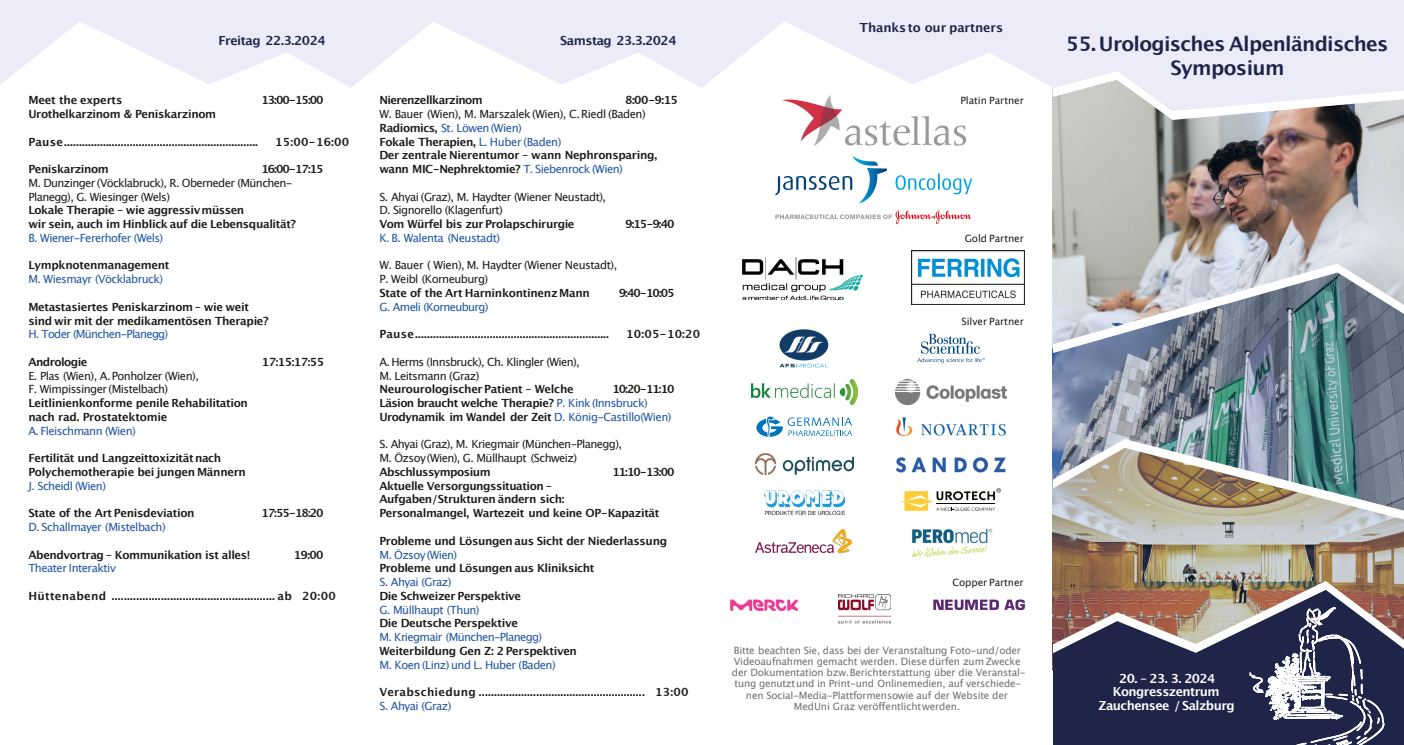
<style>
.page{position:relative;width:1404px;height:745px;background:#fff}
.page>*{position:absolute;margin:0;border:0;box-sizing:border-box;transform-origin:0 0}
.t1{font:700 20px/24px "Lucida Grande";letter-spacing:-.035em;color:#1f2449;text-align:center}
.t2{font:700 12.5px/13.8px "Lucida Grande";letter-spacing:-.045em;color:#fff;text-align:center}
.t3{font:700 12.5px "Lucida Grande";letter-spacing:-.035em;color:#1f2449}
.t4{font:700 12.5px "Lucida Grande";letter-spacing:-.01em;color:#1f2449}
.t5{font:700 11.25px/13.8px "Lucida Grande";letter-spacing:-.03em;color:#1d1d1b}
.t6{font:11.25px/13.8px "Lucida Grande";letter-spacing:-.05em;color:#1d1d1b}
.t7{font:11.25px "Lucida Grande";letter-spacing:-.05em;color:#2156a3}
.t8{font:700 11.25px/13.8px "Lucida Grande";letter-spacing:-.05em;color:#1d1d1b}
.t9{font:700 11.25px "Lucida Grande";letter-spacing:.02em;color:#1d1d1b}
.t10{font:700 11.25px "Lucida Grande";letter-spacing:.025em;color:#1d1d1b}
.t11{font:10px/11.2px "Lucida Grande";letter-spacing:-.02em;color:#6f6f6e;text-align:center}
.t12{font:10px "Lucida Grande";letter-spacing:-.005em;color:#1d1d1b}
.s1{font-weight:400}
.s2{font-weight:400;color:#2156a3}
</style>
<div class="page">
<img style="left:1052px;top:120px;width:351px;height:143px">
<img style="left:1052px;top:353px;width:351px;height:85px">
<img style="left:1052px;top:520px;width:351px;height:60px">
<svg style="left:1052px;top:263px;width:351px;height:90px;background:#9ba5af"></svg>
<img style="left:1052px;top:438px;width:351px;height:82px">
<svg style="left:775px;top:210px;width:195px;height:14px"></svg>
<svg style="left:895px;top:173px;width:77px;height:21px"></svg>
<svg style="left:775px;top:156px;width:111px;height:47px"></svg>
<img style="left:800px;top:120px;width:165px;height:26px">
<img style="left:742px;top:257px;width:121px;height:42px">
<img style="left:911px;top:251px;width:113px;height:53px">
<img style="left:730px;top:599px;width:67px;height:10px">
<img style="left:838px;top:594px;width:52px;height:29px">
<svg style="left:933px;top:599px;width:91px;height:10px"></svg>
<img style="left:751px;top:379px;width:106px;height:25px">
<img style="left:896px;top:417px;width:109px;height:19px">
<img style="left:895px;top:379px;width:111px;height:25px">
<img style="left:755px;top:453px;width:98px;height:21px">
<img style="left:780px;top:330px;width:48px;height:38px">
<svg style="left:936px;top:488px;width:64px;height:12px"></svg>
<svg style="left:936px;top:507px;width:59px;height:3px"></svg>
<hr style="left:936px;top:503px;width:59px;height:1px;background:#0b0d05">
<svg style="left:904px;top:491px;width:24px;height:19px"></svg>
<hr style="left:901px;top:501px;width:31px;height:1px;background:#fecc34">
<svg style="left:917px;top:333px;width:67px;height:30px"></svg>
<img style="left:764px;top:490px;width:80px;height:24px">
<img style="left:896px;top:457px;width:109px;height:15px">
<svg style="left:756px;top:416px;width:96px;height:20px"></svg>
<img style="left:755px;top:529px;width:96px;height:23px">
<img style="left:912px;top:528px;width:81px;height:29px">
<svg style="left:0;top:0;width:1404px;height:120px"></svg>
<svg style="left:1052px;top:580px;width:352px;height:165px;background:#595265"></svg>
<p class="t3" style="left:218px;top:35px;width:109px">Freitag 22.3.2024</p>
<p class="t5" style="left:28px;top:94px;width:95px">Meet the experts</p>
<p class="t5" style="left:261px;top:94px;width:64px">13:00-15:00</p>
<p class="t5" style="left:28px;top:108px;width:189px">Urothelkarzinom &amp; Peniskarzinom</p>
<p class="t5" style="left:28px;top:135px;width:231px">Pause.................................................................</p>
<p class="t5" style="left:275px;top:135px;width:76px">15:00-16:00</p>
<p class="t5" style="left:28px;top:163px;width:82px">Peniskarzinom</p>
<p class="t5" style="left:261px;top:163px;width:64px">16:00-17:15</p>
<p class="t6" style="left:28px;top:177px;width:265px">M. Dunzinger (Vöcklabruck), R. Oberneder (München-<br>Planegg), G. Wiesinger (Wels)</p>
<p class="t5" style="left:28px;top:204px;width:269px">Lokale Therapie – wie aggressivmüssen<br>wir sein, auch im Hinblick auf die Lebensqualität?</p>
<p class="t7" style="left:28px;top:233px;width:136px">B. Wiener-Fererhofer (Wels)</p>
<p class="t5" style="left:28px;top:259px;width:143px">Lympknotenmanagement</p>
<p class="t7" style="left:28px;top:274px;width:136px">M. Wiesmayr (Vöcklabruck)</p>
<p class="t5" style="left:28px;top:300px;width:242px">Metastasiertes Peniskarzinom – wie weit sind wir mit der medikamentösen Therapie?</p>
<p class="t7" style="left:28px;top:329px;width:141px">H. Toder (München-Planegg)</p>
<p class="t8" style="left:28px;top:355px;width:61px">Andrologie</p>
<p class="t5" style="left:262px;top:355px;width:64px">17:15:17:55</p>
<p class="t6" style="left:28px;top:369px;width:172px">E. Plas (Wien), A.Ponholzer (Wien),<br>F. Wimpissinger (Mistelbach)</p>
<p class="t5" style="left:28px;top:397px;width:221px">Leitlinienkonforme penile Rehabilitation nach rad. Prostatektomie</p>
<p class="t7" style="left:28px;top:425px;width:109px">A. Fleischmann (Wien)</p>
<p class="t5" style="left:28px;top:452px;width:219px">Fertilität und Langzeittoxizität nach<br>Polychemotherapie bei jungen Männern</p>
<p class="t7" style="left:28px;top:480px;width:79px">J. Scheidl (Wien)</p>
<p class="t5" style="left:28px;top:507px;width:168px">State of the Art Penisdeviation</p>
<p class="t5" style="left:261px;top:506px;width:64px">17:55-18:20</p>
<p class="t7" style="left:28px;top:522px;width:139px">D. Schallmayer (Mistelbach)</p>
<p class="t5" style="left:28px;top:548px;width:223px">Abendvortrag – Kommunikation ist alles!</p>
<p class="t5" style="left:294px;top:548px;width:31px">19:00</p>
<p class="t7" style="left:28px;top:563px;width:89px">Theater Interaktiv</p>
<p class="t10" style="left:28px;top:590px;width:309px">Hüttenabend ..................................................... ab 20:00</p>
<p class="t3" style="left:560px;top:35px;width:118px">Samstag 23.3.2024</p>
<p class="t8" style="left:379px;top:94px;width:105px">Nierenzellkarzinom</p>
<p class="t5" style="left:625px;top:94px;width:54px">8:00-9:15</p>
<p class="t5" style="left:379px;top:108px;width:279px"><span class="s1">W. Bauer (Wien), M. Marszalek (Wien), C.Riedl (Baden)<br></span>Radiomics, <span class="s2">St. Löwen(Wien)<br></span>Fokale Therapien, <span class="s2">L. Huber (Baden)<br></span>Der zentrale Nierentumor – wann Nephronsparing, wann MIC-Nephrektomie? <span class="s2">T. Siebenrock (Wien)</span></p>
<p class="t6" style="left:379px;top:190px;width:228px">S. Ahyai (Graz), M. Haydter (Wiener Neustadt),<br>D. Signorello (Klagenfurt)</p>
<p class="t5" style="left:379px;top:218px;width:197px">Vom Würfel bis zur Prolapschirurgie</p>
<p class="t5" style="left:625px;top:218px;width:51px">9:15-9:40</p>
<p class="t7" style="left:379px;top:233px;width:122px">K. B. Walenta (Neustadt)</p>
<p class="t6" style="left:379px;top:259px;width:239px">W. Bauer ( Wien), M. Haydter (Wiener Neustadt),<br>P. Weibl (Korneuburg)</p>
<p class="t5" style="left:379px;top:287px;width:212px">State of the Art Harninkontinenz Mann</p>
<p class="t5" style="left:618px;top:287px;width:57px">9:40-10:05</p>
<p class="t7" style="left:379px;top:302px;width:111px">G. Ameli (Korneuburg)</p>
<p class="t5" style="left:379px;top:328px;width:231px">Pause.................................................................</p>
<p class="t5" style="left:626px;top:328px;width:76px">10:05-10:20</p>
<p class="t6" style="left:379px;top:355px;width:202px">A. Herms (Innsbruck), Ch. Klingler (Wien),<br>M. Leitsmann (Graz)</p>
<p class="t5" style="left:379px;top:383px;width:196px">Neurourologischer Patient – Welche</p>
<p class="t8" style="left:379px;top:383px;width:297px;text-indent:233px">10:20-11:10<br>Läsion braucht welche Therapie? <span class="s2">P. Kink (Innsbruck)<br></span>Urodynamik im Wandel der Zeit <span class="s2">D. König-Castillo(Wien)</span></p>
<p class="t6" style="left:379px;top:438px;width:244px">S. Ahyai (Graz), M. Kriegmair (München-Planegg),<br>M. Özsoy(Wien), G. Müllhaupt (Schweiz)</p>
<p class="t5" style="left:379px;top:465px;width:113px">Abschlussymposium</p>
<p class="t5" style="left:612px;top:465px;width:64px">11:10-13:00</p>
<p class="t5" style="left:379px;top:479px;width:281px">Aktuelle Versorgungssituation –<br>Aufgaben/Strukturen ändern sich:<br>Personalmangel, Wartezeit und keine OP-Kapazität</p>
<p class="t5" style="left:379px;top:534px;width:289px">Probleme und Lösungen aus Sicht der Niederlassung</p>
<p class="t7" style="left:379px;top:549px;width:79px">M. Özsoy (Wien)</p>
<p class="t5" style="left:379px;top:561px;width:216px">Probleme und Lösungen aus Kliniksicht</p>
<p class="t7" style="left:379px;top:577px;width:73px">S. Ahyai (Graz)</p>
<p class="t5" style="left:379px;top:589px;width:143px">Die Schweizer Perspektive</p>
<p class="t7" style="left:379px;top:604px;width:102px">G. Müllhaupt (Thun)</p>
<p class="t5" style="left:379px;top:616px;width:140px">Die Deutsche Perspektive</p>
<p class="t7" style="left:379px;top:632px;width:164px">M. Kriegmair (München-Planegg)</p>
<p class="t5" style="left:379px;top:644px;width:199px">Weiterbildung Gen Z: 2 Perspektiven</p>
<p class="t7" style="left:379px;top:659px;width:178px">M. Koen (Linz) und L. Huber (Baden)</p>
<p class="t9" style="left:379px;top:687px;width:311px">Verabschiedung ....................................................... 13:00</p>
<p class="t7" style="left:379px;top:700px;width:73px">S. Ahyai (Graz)</p>
<p class="t4" style="left:859px;top:22px;width:145px">Thanksto our partners</p>
<p class="t12" style="left:960px;top:96px;width:65px">Platin Partner</p>
<p class="t12" style="left:964px;top:234px;width:61px">Gold Partner</p>
<p class="t12" style="left:961px;top:316px;width:64px">Silver Partner</p>
<p class="t12" style="left:952px;top:578px;width:73px">Copper Partner</p>
<p class="t11" style="left:731px;top:644px;width:295px">Bitte beachten Sie, dass bei der Veranstaltung Foto-und/oder Videoaufnahmen gemacht werden. Diese dürfen zum Zwecke der Dokumentation bzw.Berichterstattung über die Veranstal&shy;tung genutztund in Print-und Onlinemedien, auf verschiede&shy;nen Social-Media-Plattformensowie auf der Website der MedUni Graz veröffentlichtwerden.</p>
<h1 class="t1" style="left:1065px;top:33px;width:324px">55. Urologisches Alpenländisches<br>Symposium</h1>
<p class="t2" style="left:1098px;top:671px;width:138px">20. – 23. 3. 2024<br>Kongresszentrum<br>Zauchensee /Salzburg</p>
</div>
